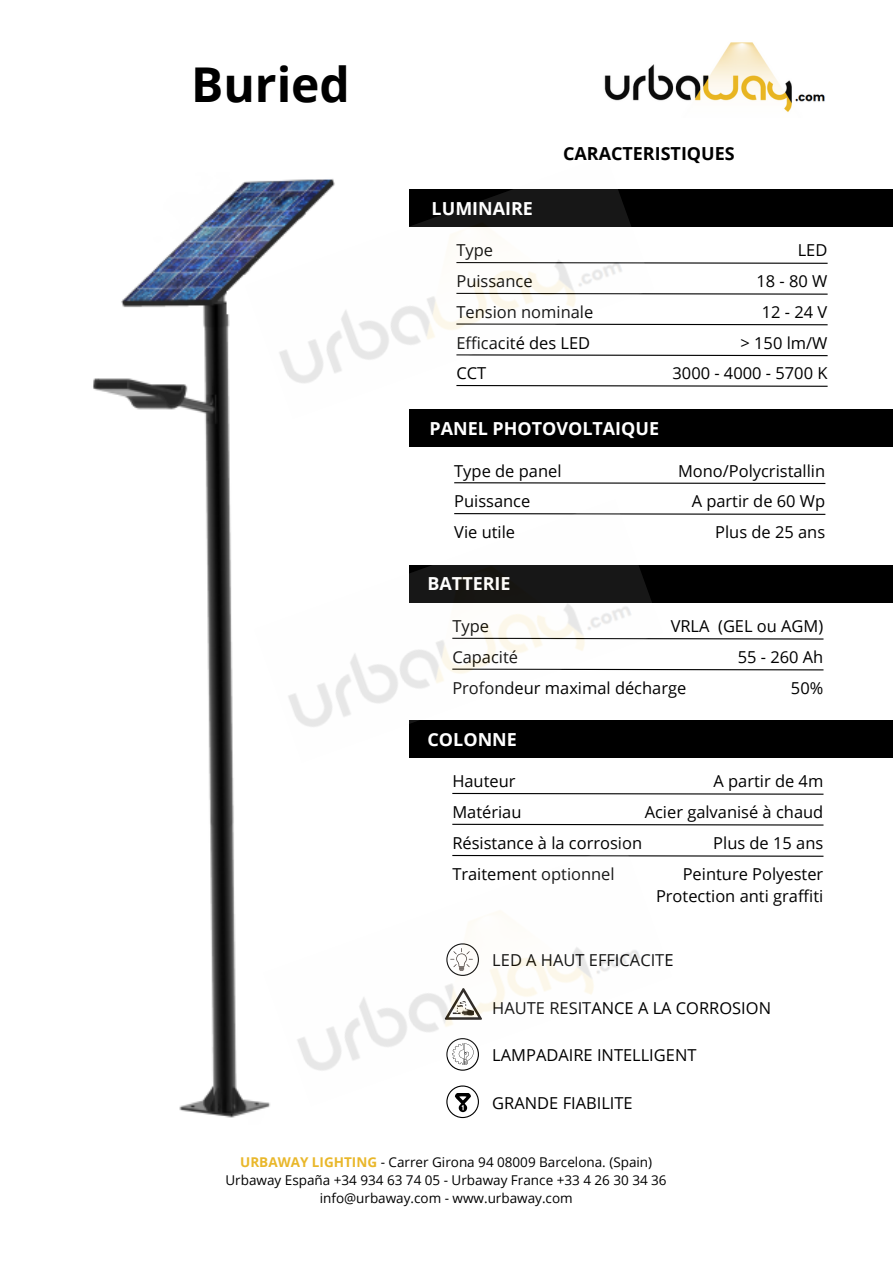
<style>
.page{position:relative;width:893px;height:1264px;background:#fff}
.page>*{position:absolute;margin:0;border:0;box-sizing:border-box;transform-origin:0 0}
.t1{font:700 48px "Open Sans";color:#000}
.t2{font:700 18px "Open Sans";color:#fff}
.t3{font:700 18px "Open Sans";color:#000}
.t4{font:16.5px "Open Sans";color:#000}
.t5{font:13.5px "Open Sans";color:#000}
.s1{font-weight:700;color:#e9b72a}
</style>
<div class="page">
<img style="left:604px;top:42px;width:221px;height:70px">
<div style="left:409px;top:189px;width:483px;height:37px;background:#000"></div>
<svg style="left:653px;top:262px;width:175px;height:2px"></svg>
<svg style="left:653px;top:293px;width:175px;height:2px"></svg>
<svg style="left:653px;top:323px;width:175px;height:3px"></svg>
<svg style="left:653px;top:354px;width:175px;height:3px"></svg>
<svg style="left:653px;top:385px;width:175px;height:2px"></svg>
<div style="left:409px;top:409px;width:483px;height:38px;background:#000"></div>
<svg style="left:454px;top:482px;width:372px;height:2px"></svg>
<svg style="left:663px;top:513px;width:163px;height:2px"></svg>
<div style="left:409px;top:565px;width:483px;height:37px;background:#000"></div>
<svg style="left:663px;top:638px;width:161px;height:2px"></svg>
<svg style="left:663px;top:669px;width:161px;height:2px"></svg>
<div style="left:409px;top:720px;width:483px;height:37px;background:#000"></div>
<svg style="left:452px;top:792px;width:372px;height:3px"></svg>
<svg style="left:452px;top:823px;width:372px;height:3px"></svg>
<svg style="left:672px;top:855px;width:152px;height:2px"></svg>
<svg style="left:447px;top:1106px;width:32px;height:12px"></svg>
<img style="left:93px;top:181px;width:177px;height:937px">
<img style="left:245px;top:179px;width:408px;height:240px">
<img style="left:254px;top:499px;width:409px;height:263px">
<img style="left:263px;top:843px;width:409px;height:263px">
<p class="t1" style="left:191px;top:51px;width:160px">Buried</p>
<p class="t2" style="left:431px;top:195px;width:103px">LUMINAIRE</p>
<p class="t3" style="left:563px;top:141px;width:173px">CARACTERISTIQUES</p>
<p class="t4" style="left:456px;top:239px;width:38px">Type</p>
<p class="t4" style="left:456px;top:269px;width:78px">Puissance</p>
<p class="t4" style="left:456px;top:300px;width:138px">Tension nominale</p>
<p class="t4" style="left:456px;top:331px;width:135px">Efficacité des LED</p>
<p class="t4" style="left:456px;top:361px;width:31px">CCT</p>
<p class="t4" style="left:672px;top:361px;width:156px">3000 - 4000 - 5700 K</p>
<p class="t4" style="left:797px;top:239px;width:31px">LED</p>
<p class="t4" style="left:756px;top:269px;width:72px">18-80W</p>
<p class="t4" style="left:761px;top:300px;width:67px">12-24V</p>
<p class="t4" style="left:740px;top:331px;width:88px">&gt; 150 lm/W</p>
<p class="t2" style="left:429px;top:415px;width:231px">PANEL PHOTOVOLTAIQUE</p>
<p class="t4" style="left:454px;top:459px;width:109px">Type de panel</p>
<p class="t4" style="left:454px;top:490px;width:78px">Puissance</p>
<p class="t4" style="left:454px;top:520px;width:62px">Vie utile</p>
<p class="t2" style="left:427px;top:571px;width:85px">BATTERIE</p>
<p class="t4" style="left:452px;top:614px;width:38px">Type</p>
<p class="t4" style="left:670px;top:614px;width:154px">VRLA (GEL ou AGM)</p>
<p class="t4" style="left:452px;top:645px;width:67px">Capacité</p>
<p class="t4" style="left:452px;top:676px;width:235px">Profondeur maximal décharge</p>
<p class="t2" style="left:427px;top:726px;width:91px">COLONNE</p>
<p class="t4" style="left:452px;top:769px;width:65px">Hauteur</p>
<p class="t4" style="left:713px;top:769px;width:111px">A partir de 4m</p>
<p class="t4" style="left:452px;top:800px;width:71px">Matériau</p>
<p class="t4" style="left:644px;top:800px;width:180px">Acier galvanisé à chaud</p>
<p class="t4" style="left:452px;top:831px;width:191px">Résistance à la corrosion</p>
<p class="t4" style="left:452px;top:862px;width:164px">Traitement optionnel</p>
<p class="t4" style="left:682px;top:862px;width:142px">Peinture Polyester</p>
<p class="t4" style="left:656px;top:884px;width:169px">Protection anti graffiti</p>
<p class="t4" style="left:678px;top:459px;width:149px">Mono/Polycristallin</p>
<p class="t4" style="left:691px;top:490px;width:135px">A partir de 60 Wp</p>
<p class="t4" style="left:715px;top:520px;width:111px">Plus de 25 ans</p>
<p class="t4" style="left:737px;top:645px;width:87px">55 - 260 Ah</p>
<p class="t4" style="left:790px;top:676px;width:34px">50%</p>
<p class="t4" style="left:713px;top:831px;width:111px">Plus de 15 ans</p>
<p class="t4" style="left:492px;top:948px;width:183px">LED A HAUT EFFICACITE</p>
<p class="t4" style="left:492px;top:995px;width:280px">HAUTE RESITANCE A LA CORROSION</p>
<p class="t4" style="left:492px;top:1043px;width:206px">LAMPADAIRE INTELLIGENT</p>
<p class="t4" style="left:492px;top:1090px;width:142px">GRANDE FIABILITE</p>
<p class="t5" style="left:240px;top:1152px;width:413px"><span class="s1">URBAWAY LIGHTING</span> - Carrer Girona 94 08009 Barcelona. (Spain)</p>
<p class="t5" style="left:225px;top:1170px;width:442px">Urbaway España +34 934 63 74 05 - Urbaway France +33 4 26 30 34 36</p>
<p class="t5" style="left:320px;top:1188px;width:254px">info@urbaway.com - www.urbaway.com</p>
</div>
